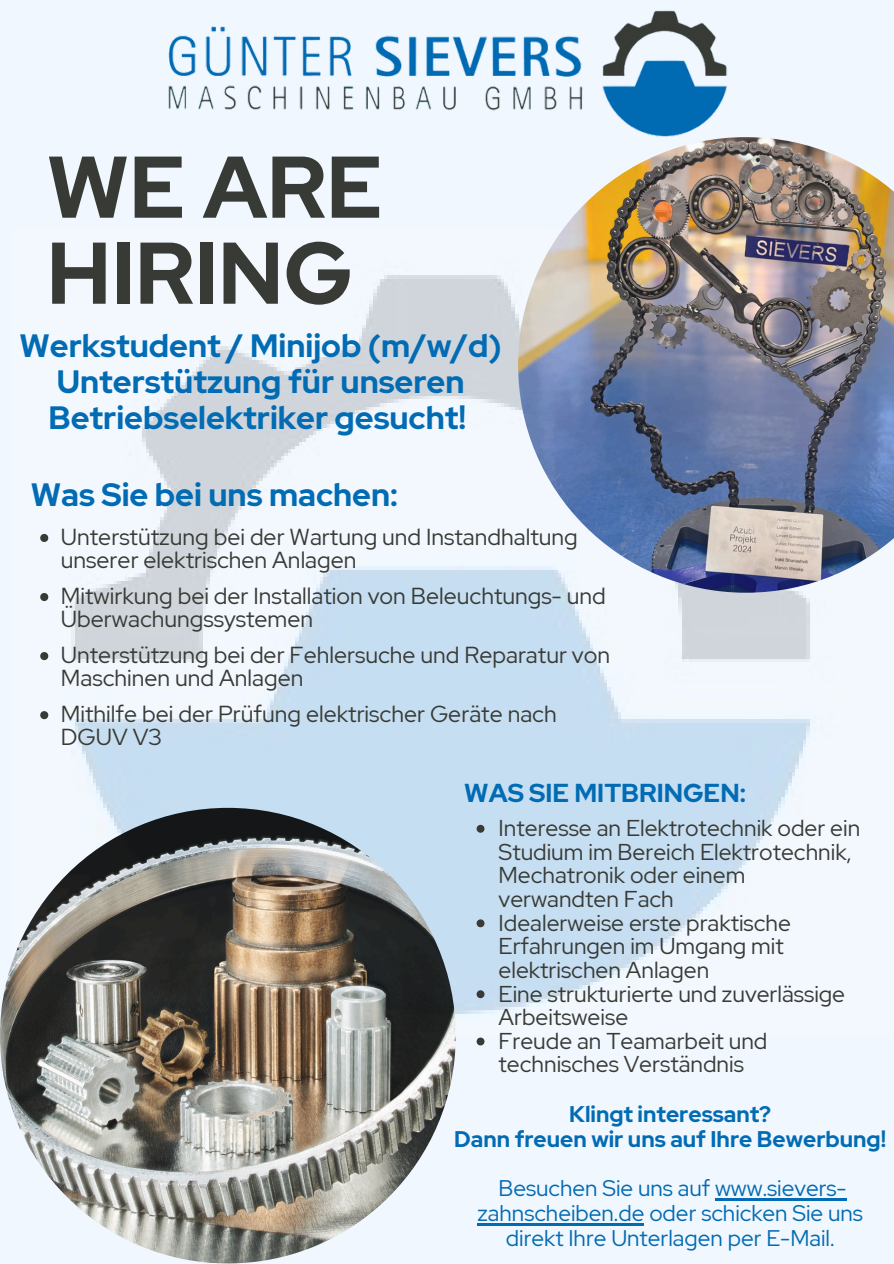
<style>
.page{position:relative;width:894px;height:1264px;background:#fff}
.page>*{position:absolute;margin:0;border:0;box-sizing:border-box;transform-origin:0 0}
.t1{font:700 87.3px/85.9px "Red Hat Display";color:#383a35}
.t2{font:700 32.25px/36px "Red Hat Display";color:#016bb3;text-align:center}
.t3{font:700 25.8px "Red Hat Display";color:#016bb3}
.t4{font:23.1px/22.6px "Red Hat Display";color:#383a35}
.t5{font:22.8px/23.7px "Red Hat Display";color:#383a35}
.t6{font:22.5px/24.8px "Red Hat Display";color:#016bb3;text-align:center}
.t7{font:700 22.5px/24.8px "Red Hat Display";color:#016bb3;text-align:center}
</style>
<div class="page">
<div style="left:0;top:0;width:893px;height:1263px;background:#f1f7ff"></div>
<img style="left:168px;top:10px;width:559px;height:127px">
<img style="left:13px;top:275px;width:797px;height:758px">
<img style="left:518px;top:137px;width:375px;height:455px">
<img style="left:0;top:807px;width:455px;height:456px;border-radius:50%">
<hr style="left:715px;top:1198px;width:131px;height:2px;background:#016bb3">
<hr style="left:477px;top:1223px;width:167px;height:2px;background:#016bb3">
<svg style="left:476px;top:824px;width:8px;height:8px"></svg>
<svg style="left:476px;top:919px;width:8px;height:8px"></svg>
<svg style="left:476px;top:990px;width:8px;height:8px"></svg>
<svg style="left:476px;top:1037px;width:8px;height:8px"></svg>
<svg style="left:40px;top:534px;width:8px;height:8px"></svg>
<svg style="left:40px;top:593px;width:8px;height:8px"></svg>
<svg style="left:40px;top:652px;width:8px;height:8px"></svg>
<svg style="left:40px;top:711px;width:8px;height:8px"></svg>
<p class="t1" style="left:47px;top:144px;width:337px">WE ARE<br>HIRING</p>
<h1 class="t2" style="left:20px;top:327px;width:483px">Werkstudent / Minijob (m/w/d)<br>Unterstützung für unseren<br>Betriebselektriker gesucht!</h1>
<p class="t2" style="left:31px;top:476px;width:368px">Was Sie bei uns machen:</p>
<h2 class="t4" style="left:61px;top:525px;width:518px">Unterstützung bei der Wartung und Instandhaltung unserer elektrischen Anlagen</h2>
<p class="t4" style="left:61px;top:584px;width:546px">Mitwirkung bei der Installation von Beleuchtungs- und<br>Überwachungssystemen</p>
<p class="t4" style="left:61px;top:643px;width:550px">Unterstützung bei der Fehlersuche und Reparatur von<br>Maschinen und Anlagen</p>
<p class="t4" style="left:61px;top:703px;width:497px">Mithilfe bei der Prüfung elektrischer Geräte nach<br>DGUV V3</p>
<p class="t3" style="left:464px;top:775px;width:283px">WAS SIE MITBRINGEN:</p>
<p class="t5" style="left:498px;top:816px;width:363px">Interesse an Elektrotechnik oder ein<br>Studium im Bereich Elektrotechnik,<br>Mechatronik oder einem verwandten Fach</p>
<p class="t5" style="left:498px;top:910px;width:294px">Idealerweise erste praktische<br>Erfahrungen im Umgang mit elektrischen Anlagen</p>
<p class="t5" style="left:498px;top:981px;width:348px">Eine strukturierte und zuverlässige<br>Arbeitsweise</p>
<h3 class="t5" style="left:498px;top:1028px;width:270px">Freude an Teamarbeit und technisches Verständnis</h3>
<h2 class="t7" style="left:454px;top:1101px;width:433px">Klingt interessant?<br>Dann freuen wir uns auf Ihre Bewerbung!</h2>
<p class="t6" style="left:477px;top:1175px;width:387px">Besuchen Sie uns auf www.sievers&shy;zahnscheiben.de oder schicken Sie uns direkt Ihre Unterlagen per E-Mail.</p>
</div>
